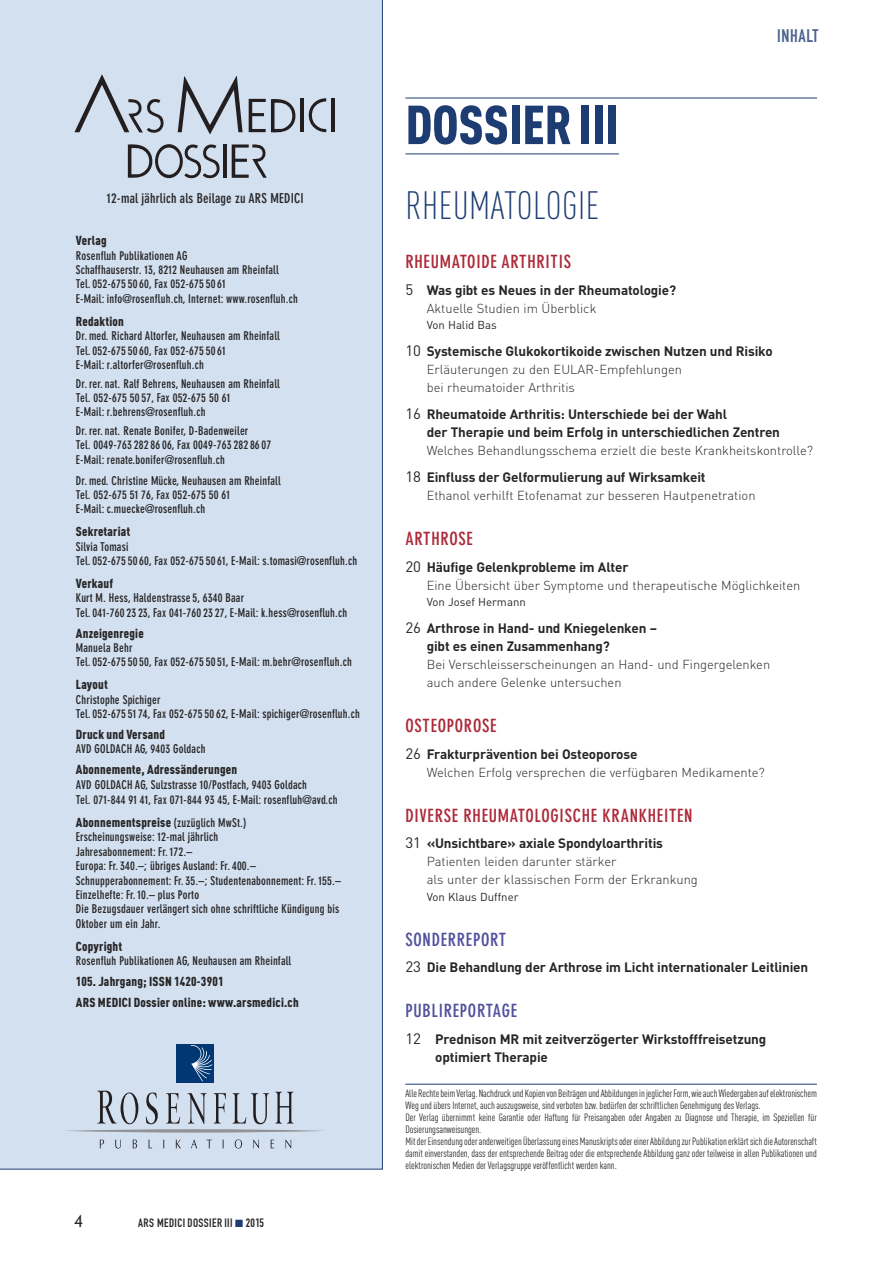
<style>
.page{position:relative;width:893px;height:1263px;background:#fff}
.page>*{position:absolute;margin:0;border:0;box-sizing:border-box;transform-origin:0 0}
.t1{font:900 54px "DIN Cond";color:#1d3c72}
.t2{font:300 39px "DIN Cond";letter-spacing:.015em;color:#1d3c72}
.t3{font:700 condensed 18px "DIN Neuzeit Grotesk";letter-spacing:.04em;color:#ad2a39}
.t4{font:700 condensed 18px "DIN Neuzeit Grotesk";letter-spacing:.04em;color:#52509e}
.t5{font:18px "DIN Engschrift";letter-spacing:.035em;color:#4a638e}
.t6{font:300 16.5px "DIN Neuzeit Grotesk";color:#272627}
.t7{font:700 13.5px/18px "DIN";letter-spacing:-.01em;color:#272627}
.t8{font:700 condensed 13.5px "DIN Neuzeit Grotesk";letter-spacing:.015em;color:#272627}
.t9{font:300 12.9px/18px "DIN";color:#272627}
.t10{font:900 12.9px/20.7px "DIN Cond";letter-spacing:.015em;color:#272627}
.t11{font:700 condensed 12px/14.4px "DIN Neuzeit Grotesk";letter-spacing:.015em;color:#272627}
.t12{font:12px "DIN Engschrift";letter-spacing:.035em;color:#272627}
.t13{font:11.4px "DIN";color:#272627}
.t14{font:10.5px/12px "DIN Cond";letter-spacing:-.005em;color:#272627}
.s1{font-family:"DIN Neuzeit Grotesk";font-weight:700;font-stretch:condensed;font-size:12px}
.s2{color:#1d3c72}
.s3{font-weight:400;font-size:15px}
</style>
<div class="page">
<div style="left:0;top:0;width:383px;height:1169px;background:#d3e0ef"></div>
<hr style="left:405px;top:98px;width:412px;height:1px;background:#1d3c72">
<hr style="left:405px;top:154px;width:214px;height:1px;background:#1d3c72">
<svg style="left:178px;top:76px;width:65px;height:58px;background:#a9b2be"></svg>
<svg style="left:308px;top:98px;width:18px;height:34px"></svg>
<hr style="left:332px;top:99px;width:3px;height:33px;background:#231f20">
<hr style="left:300px;top:99px;width:4px;height:33px;background:#231f20">
<svg style="left:74px;top:74px;width:90px;height:59px;background:#b7c1ce"></svg>
<svg style="left:249px;top:98px;width:47px;height:35px;background:#9aa2ac"></svg>
<hr style="left:224px;top:144px;width:3px;height:34px;background:#231f20">
<svg style="left:232px;top:144px;width:35px;height:34px"></svg>
<svg style="left:128px;top:144px;width:92px;height:34px;background:#9fa7b2"></svg>
<div style="left:176px;top:1044px;width:38px;height:38px;background:#013874"></div>
<svg style="left:191px;top:1045px;width:21px;height:36px"></svg>
<svg style="left:100px;top:1139px;width:4px;height:9px"></svg>
<svg style="left:115px;top:1139px;width:6px;height:9px"></svg>
<svg style="left:133px;top:1139px;width:4px;height:9px"></svg>
<svg style="left:149px;top:1139px;width:3px;height:9px"></svg>
<svg style="left:176px;top:1139px;width:5px;height:9px"></svg>
<svg style="left:191px;top:1139px;width:6px;height:9px"></svg>
<svg style="left:207px;top:1139px;width:5px;height:9px"></svg>
<svg style="left:235px;top:1139px;width:7px;height:9px"></svg>
<svg style="left:253px;top:1139px;width:6px;height:9px"></svg>
<svg style="left:271px;top:1139px;width:3px;height:9px"></svg>
<svg style="left:286px;top:1139px;width:5px;height:9px"></svg>
<svg style="left:97px;top:1091px;width:41px;height:33px"></svg>
<svg style="left:146px;top:1092px;width:12px;height:32px"></svg>
<svg style="left:166px;top:1093px;width:14px;height:30px"></svg>
<svg style="left:188px;top:1093px;width:19px;height:31px"></svg>
<svg style="left:214px;top:1093px;width:12px;height:30px"></svg>
<svg style="left:233px;top:1093px;width:36px;height:31px"></svg>
<svg style="left:275px;top:1092px;width:18px;height:31px"></svg>
<hr style="left:64px;top:1129px;width:262px;height:3px;background:#919396;border-radius:50%">
<hr style="left:405px;top:1084px;width:412px;height:1px;background:#1d3c72">
<p class="t8" style="left:107px;top:193px;width:198px">12-mal jährlich als Beilage zu ARS MEDICI</p>
<p class="t10" style="left:76px;top:231px;width:32px">Verlag</p>
<p class="t11" style="left:76px;top:249px;width:224px">Rosenfluh Publikationen AG<br>Schaffhauserstr. 13, 8212 Neuhausen am Rheinfall<br>Tel. 052-675 50 60, Fax 052-675 50 61<br>E-Mail: info@rosenfluh.ch, Internet: www.rosenfluh.ch</p>
<p class="t10" style="left:76px;top:312px;width:49px">Redaktion</p>
<p class="t11" style="left:76px;top:330px;width:205px">Dr.med. Richard Altorfer, Neuhausen am Rheinfall<br>Tel. 052-675 50 60, Fax 052-675 50 61<br>E-Mail: r.altorfer@rosenfluh.ch</p>
<p class="t11" style="left:76px;top:377px;width:205px">Dr. rer. nat. Ralf Behrens, Neuhausen am Rheinfall<br>Tel. 052-675 50 57, Fax 052-675 50 61<br>E-Mail: r.behrens@rosenfluh.ch</p>
<p class="t11" style="left:76px;top:425px;width:197px">Dr. rer. nat. Renate Bonifer, D-Badenweiler<br>Tel. 0049-763 282 86 06, Fax 0049-763 282 86 07<br>E-Mail: renate.bonifer@rosenfluh.ch</p>
<p class="t11" style="left:76px;top:474px;width:206px">Dr.med. Christine Mücke, Neuhausen am Rheinfall<br>Tel. 052-675 51 76, Fax 052-675 50 61<br>E-Mail: c.muecke@rosenfluh.ch</p>
<p class="t10" style="left:76px;top:522px;width:56px">Sekretariat</p>
<p class="t11" style="left:76px;top:540px;width:283px">Silvia Tomasi<br>Tel. 052-675 50 60, Fax 052-675 50 61, E-Mail: s.tomasi@rosenfluh.ch</p>
<p class="t10" style="left:76px;top:574px;width:39px">Verkauf</p>
<p class="t11" style="left:76px;top:592px;width:273px">Kurt M. Hess, Haldenstrasse 5, 6340 Baar<br>Tel. 041-760 23 23, Fax 041-760 23 27, E-Mail: k.hess@rosenfluh.ch</p>
<p class="t10" style="left:76px;top:624px;width:69px">Anzeigenregie</p>
<p class="t11" style="left:76px;top:641px;width:277px">Manuela Behr<br>Tel. 052-675 50 50, Fax 052-675 50 51, E-Mail: m.behr@rosenfluh.ch</p>
<p class="t10" style="left:76px;top:675px;width:33px">Layout</p>
<p class="t11" style="left:76px;top:693px;width:286px">Christophe Spichiger<br>Tel. 052-675 51 74, Fax 052-675 50 62, E-Mail: spichiger@rosenfluh.ch</p>
<p class="t10" style="left:76px;top:725px;width:91px">Druck und Versand</p>
<p class="t11" style="left:76px;top:743px;width:131px">AVD GOLDACH AG, 9403 Goldach</p>
<p class="t10" style="left:76px;top:760px;width:163px">Abonnemente, Adressänderungen</p>
<p class="t11" style="left:76px;top:778px;width:263px;line-height:15px">AVD GOLDACH AG, Sulzstrasse 10/Postfach, 9403 Goldach<br>Tel. 071-844 91 41, Fax 071-844 93 45, E-Mail: rosenfluh@avd.ch</p>
<p class="t10" style="left:76px;top:813px;width:172px">Abonnementspreise <span class="s1">(zuzüglich MwSt.)</span></p>
<p class="t11" style="left:76px;top:831px;width:267px">Erscheinungsweise: 12-mal jährlich<br>Jahresabonnement: Fr. 172.–<br>Europa: Fr. 340.–; übriges Ausland: Fr. 400.– Schnupperabonnement: Fr. 35.–; Studentenabonnement: Fr. 155.– Einzelhefte: Fr. 10.– plus Porto<br>Die Bezugsdauer verlängert sich ohne schriftliche Kündigung bis Oktober um ein Jahr.</p>
<p class="t10" style="left:76px;top:937px;width:48px">Copyright</p>
<p class="t11" style="left:76px;top:954px;width:217px">Rosenfluh Publikationen AG, Neuhausen am Rheinfall</p>
<p class="t10" style="left:76px;top:972px;width:224px">105. Jahrgang; ISSN 1420-3901<br>ARS MEDICI Dossier online: www.arsmedici.ch</p>
<h3 class="t6" style="left:74px;top:1214px;width:10px">4</h3>
<p class="t12" style="left:138px;top:1218px;width:127px">ARS MEDICI DOSSIER III <span class="s2">■</span> 2015</p>
<h1 class="t1" style="left:405px;top:106px;width:215px">DOSSIERIII</h1>
<h3 class="t5" style="left:777px;top:30px;width:43px">INHALT</h3>
<h2 class="t2" style="left:405px;top:191px;width:196px">RHEUMATOLOGIE</h2>
<h3 class="t3" style="left:405px;top:255px;width:167px">RHEUMATOIDE ARTHRITIS</h3>
<p class="t7" style="left:405px;top:281px;width:272px"><span class="s3">5</span> Was gibt es Neues in der Rheumatologie?</p>
<p class="t9" style="left:427px;top:299px;width:171px">Aktuelle Studien im Überblick</p>
<p class="t13" style="left:427px;top:318px;width:72px">Von Halid Bas</p>
<p class="t7" style="left:405px;top:342px;width:369px"><span class="s3">10</span> Systemische Glukokortikoide zwischen Nutzen und Risiko</p>
<p class="t9" style="left:427px;top:361px;width:257px">Erläuterungen zu den EULAR-Empfehlungen bei rheumatoider Arthritis</p>
<p class="t7" style="left:427px;top:405px;width:355px;text-indent:-21px"><span class="s3">16</span> Rheumatoide Arthritis: Unterschiede bei der Wahl<br>der Therapie und beim Erfolg in unterschiedlichen Zentren</p>
<p class="t9" style="left:427px;top:442px;width:388px">Welches Behandlungsschema erzielt die beste Krankheitskontrolle?</p>
<p class="t7" style="left:405px;top:468px;width:302px"><span class="s3">18</span> Einfluss der Gelformulierung auf Wirksamkeit</p>
<p class="t9" style="left:427px;top:487px;width:330px">Ethanol verhilft Etofenamat zur besseren Hautpenetration</p>
<h3 class="t3" style="left:405px;top:532px;width:69px">ARTHROSE</h3>
<p class="t7" style="left:405px;top:558px;width:225px"><span class="s3">20</span> Häufige Gelenkprobleme im Alter</p>
<p class="t9" style="left:427px;top:576px;width:375px">Eine Übersicht über Symptome und therapeutische Möglichkeiten</p>
<p class="t13" style="left:427px;top:595px;width:101px">Von Josef Hermann</p>
<p class="t7" style="left:427px;top:619px;width:232px;text-indent:-21px"><span class="s3">26</span> Arthrose in Hand- und Kniegelenken – gibt es einen Zusammenhang?</p>
<p class="t9" style="left:427px;top:656px;width:345px">Bei Verschleisserscheinungen an Hand- und Fingergelenken auch andere Gelenke untersuchen</p>
<h3 class="t3" style="left:405px;top:719px;width:92px">OSTEOPOROSE</h3>
<p class="t7" style="left:405px;top:745px;width:233px"><span class="s3">26</span> Frakturprävention bei Osteoporose</p>
<p class="t9" style="left:427px;top:763px;width:340px">Welchen Erfolg versprechen die verfügbaren Medikamente?</p>
<h3 class="t3" style="left:405px;top:808px;width:289px">DIVERSE RHEUMATOLOGISCHE KRANKHEITEN</h3>
<p class="t7" style="left:405px;top:834px;width:259px"><span class="s3">31</span> «Unsichtbare» axiale Spondyloarthritis</p>
<p class="t9" style="left:427px;top:853px;width:273px">Patienten leiden darunter stärker<br>als unter der klassischen Form der Erkrankung</p>
<p class="t13" style="left:427px;top:890px;width:93px">Von Klaus Duffner</p>
<h3 class="t4" style="left:405px;top:932px;width:102px">SONDERREPORT</h3>
<p class="t7" style="left:405px;top:958px;width:404px"><span class="s3">23</span> Die Behandlung der Arthrose im Licht internationaler Leitlinien</p>
<h3 class="t4" style="left:405px;top:1004px;width:113px">PUBLIREPORTAGE</h3>
<p class="t7" style="left:435px;top:1030px;width:333px;text-indent:-30px"><span class="s3">12</span> Prednison MR mit zeitverzögerter Wirkstofffreisetzung optimiert Therapie</p>
<p class="t14" style="left:405px;top:1088px;width:413px">Alle RechtebeimVerlag. Nachdruckund Kopienvon BeiträgenundAbbildungeninjeglicherForm,wieauchWiedergabenaufelektronischem Weg und übers Internet, auch auszugsweise, sind verboten bzw. bedürfen der schriftlichen Genehmigung des Verlags.<br>Der Verlag übernimmt keine Garantie oder Haftung für Preisangaben oder Angaben zu Diagnose und Therapie, im Speziellen für Dosierungsanweisungen.<br>MitderEinsendungoderanderweitigen ÜberlassungeinesManuskriptsodereinerAbbildungzur PublikationerklärtsichdieAutorenschaft damit einverstanden, dass der entsprechende Beitrag oder die entsprechende Abbildung ganz oder teilweise in allen Publikationen und elektronischen Medien der Verlagsgruppe veröffentlicht werden kann.</p>
</div>
